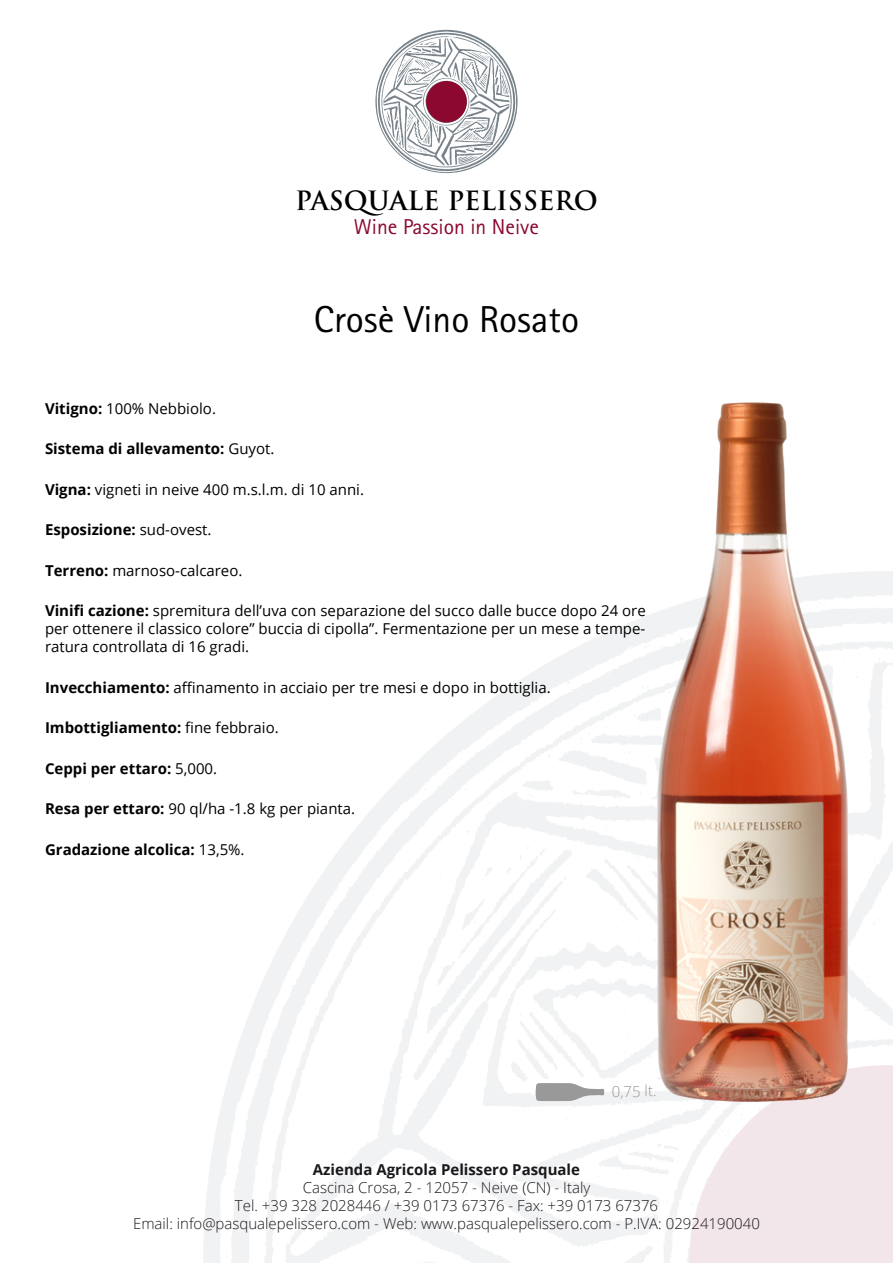
<style>
.page{position:relative;width:893px;height:1263px;background:#fff}
.page>*{position:absolute;margin:0;border:0;box-sizing:border-box;transform-origin:0 0}
.t1{font:37.5px "Rotis Sans Serif";color:#000}
.t2{font:700 25.8px "Trajan Pro";color:#000}
.t3{font:21.6px "Rotis Sans Serif";color:#8c082e}
.t4{font:15px/18px "Open Sans";color:#000;text-align:justify}
.t5{font:300 15px/18px "Open Sans";color:#1a171b;text-align:center}
.t6{font:700 15px "Open Sans";color:#000}
.t7{font:700 15px "Open Sans";color:#1a171b}
.t8{font:300 15px "Open Sans";color:#989998}
.s1{font-weight:700}
.s2{font-weight:400}
</style>
<div class="page">
<svg style="left:689px;top:1065px;width:204px;height:198px;background:#f4e8ec"></svg>
<img style="left:375px;top:30px;width:143px;height:143px">
<div style="left:426px;top:81px;width:41px;height:42px;background:#8c082e;border-radius:50%"></div>
<svg style="left:536px;top:1083px;width:68px;height:18px"></svg>
<img style="left:658px;top:402px;width:190px;height:699px">
<h2 class="t2" style="left:295px;top:184px;width:304px">PASQUALE PELISSERO</h2>
<h3 class="t3" style="left:354px;top:214px;width:187px">Wine Passion in Neive</h3>
<h1 class="t1" style="left:314px;top:298px;width:267px">Crosè Vino Rosato</h1>
<p class="t4" style="left:45px;top:399px;width:173px"><span class="s1">Vitigno:</span> 100% Nebbiolo.</p>
<p class="t6" style="left:45px;top:438px;width:231px">Sistema di allevamento: <span class="s2">Guyot.</span></p>
<p class="t4" style="left:45px;top:480px;width:321px"><span class="s1">Vigna:</span> vigneti in neive 400 m.s.l.m. di 10 anni.</p>
<p class="t6" style="left:45px;top:519px;width:168px">Esposizione: <span class="s2">sud-ovest.</span></p>
<p class="t4" style="left:45px;top:561px;width:199px"><span class="s1">Terreno:</span> marnoso-calcareo.</p>
<p class="t4" style="left:45px;top:602px;width:602px"><span class="s1">Vinifi cazione:</span> spremitura dell’uva con separazione del succo dalle bucce dopo 24 ore per ottenere il classico colore” buccia di cipolla”. Fermentazione per un mese a tempe&shy;ratura controllata di 16 gradi.</p>
<p class="t4" style="left:45px;top:678px;width:507px"><span class="s1">Invecchiamento:</span> affinamento in acciaio per tre mesi e dopo in bottiglia.</p>
<p class="t6" style="left:45px;top:717px;width:235px">Imbottigliamento: <span class="s2">fine febbraio.</span></p>
<p class="t6" style="left:45px;top:758px;width:174px">Ceppi per ettaro: <span class="s2">5,000.</span></p>
<p class="t4" style="left:45px;top:800px;width:312px"><span class="s1">Resa per ettaro:</span> 90 ql/ha -1.8 kg per pianta.</p>
<p class="t6" style="left:45px;top:839px;width:201px">Gradazione alcolica: <span class="s2">13,5%.</span></p>
<p class="t8" style="left:612px;top:1081px;width:46px">0,75 lt.</p>
<p class="t7" style="left:313px;top:1159px;width:269px">Azienda Agricola Pelissero Pasquale</p>
<p class="t5" style="left:133px;top:1178px;width:628px">Cascina Crosa, 2 - 12057 - Neive (CN) - Italy<br>Tel. +39 328 2028446 / +39 0173 67376 - Fax: +39 0173 67376<br>Email: info@pasqualepelissero.com - Web: www.pasqualepelissero.com - P.IVA: 02924190040</p>
</div>
